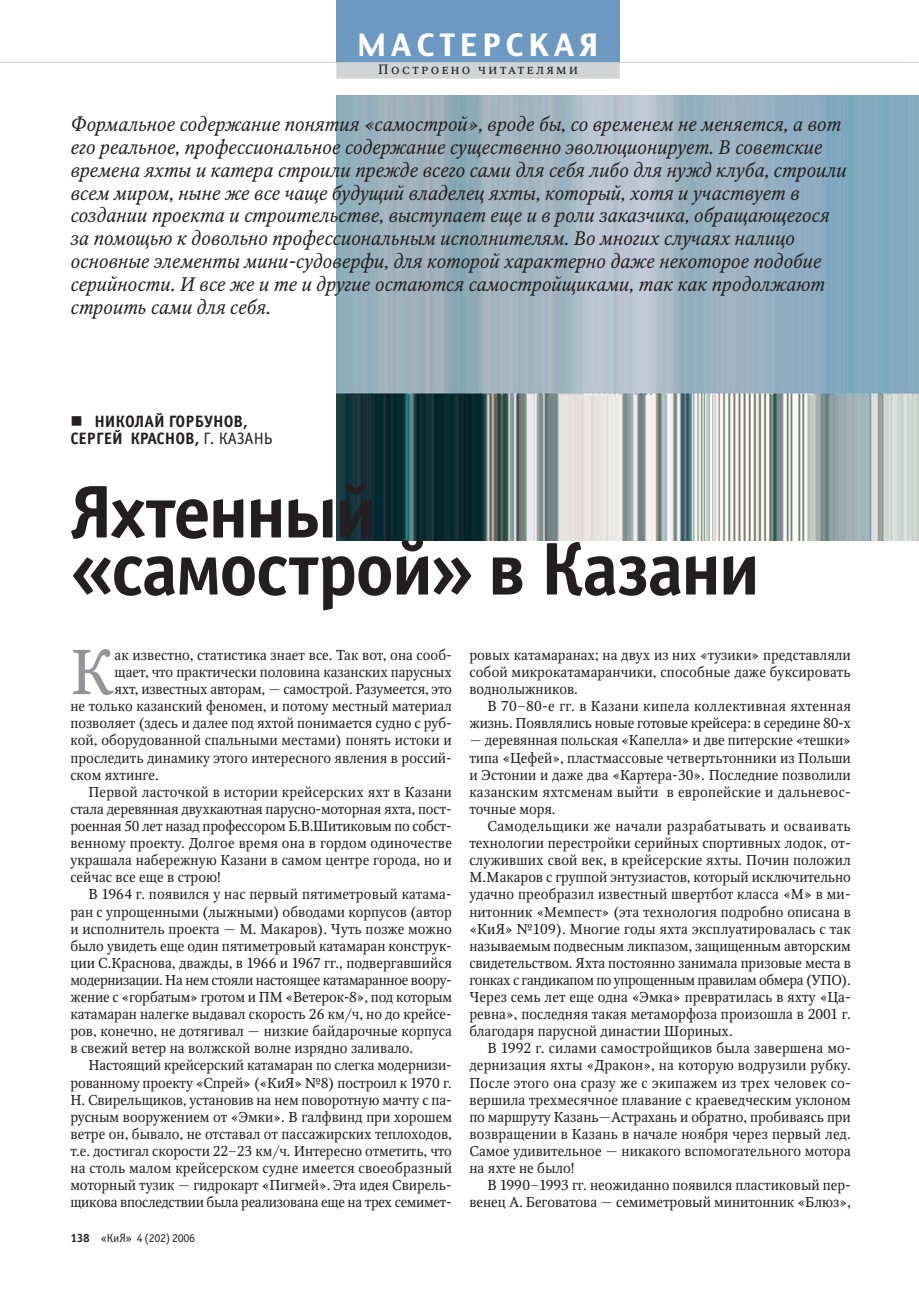
<style>
.page{position:relative;width:919px;height:1289px;background:#fff}
.page>*{position:absolute;margin:0;border:0;box-sizing:border-box;transform-origin:0 0}
.t1{font:700 75px/57px "Officina Sans C";letter-spacing:-.035em;color:#231f20}
.t2{font:63.15px "Octava C";color:#939598}
.t3{font:30px "Rostislav";letter-spacing:.175em;color:#fff}
.t4{font:italic 19.5px/22.8px "Octava C";color:#231f20}
.t5{font:700 16.5px/17.1px "Officina Sans C";color:#231f20;text-align:center}
.t6{font:14.25px/17.1px "Octava C";color:#231f20;text-align:justify}
.t7{font:14.25px "Octava C";letter-spacing:-.025em;color:#231f20}
.t8{font:14.25px "Octava C";letter-spacing:-.02em;color:#231f20}
.t9{font:13.5px "Octava SCC";letter-spacing:.175em;color:#231f20}
.t10{font:12px "Officina Sans C";letter-spacing:-.025em;color:#231f20}
.s1{font-weight:400}
.s2{font-weight:700}
</style>
<div class="page">
<hr style="left:0;top:62px;width:906px;height:1px;background:#d1d3d4">
<svg style="left:906px;top:62px;width:12px;height:1px"></svg>
<img style="left:336px;top:95px;width:582px;height:445px">
<div style="left:336px;top:0;width:283px;height:62px;background:#6b99c2"></div>
<div style="left:336px;top:62px;width:283px;height:17px;background:#d1d3d4"></div>
<h3 class="t3" style="left:358px;top:34px;width:242px">МАСТЕРСКАЯ</h3>
<p class="t9" style="left:378px;top:62px;width:201px">Построено читателями</p>
<p class="t4" style="left:70px;top:115px;width:777px">Формальное содержание понятия «самострой», вроде бы, со временем не меняется, а вот его реальное, профессиональное содержание существенно эволюционирует. В советские времена яхты и катера строили прежде всего сами для себя либо для нужд клуба, строили всем миром, ныне же все чаще будущий владелец яхты, который, хотя и участвует в создании проекта и строительстве, выступает еще и в роли заказчика, обращающегося за помощью к довольно профессиональным исполнителям. Во многих случаях налицо основные элементы мини-судоверфи, для которой характерно даже некоторое подобие серийности. И все же и те и другие остаются самостройщиками, так как продолжают строить сами для себя.</p>
<p class="t5" style="left:70px;top:415px;width:204px">НИКОЛАЙ ГОРБУНОВ,<br>СЕРГЕЙ КРАСНОВ, <span class="s1">Г. КАЗАНЬ</span></p>
<h1 class="t1" style="left:70px;top:492px;width:691px">Яхтенный «самострой» в Казани</h1>
<h2 class="t2" style="left:70px;top:649px;width:46px">К</h2>
<p class="t6" style="left:115px;top:648px;width:339px">ак известно, статистика знает все. Так вот, она сооб-</p>
<p class="t6" style="left:115px;top:665px;width:339px">щает, что практически половина казанских парусных</p>
<p class="t6" style="left:115px;top:682px;width:339px">яхт, известных авторам, — самострой. Разумеется, это</p>
<p class="t6" style="left:70px;top:699px;width:383px">не только казанский феномен, и потому местный материал</p>
<p class="t6" style="left:70px;top:716px;width:383px">позволяет (здесь и далее под яхтой понимается судно с руб-</p>
<p class="t6" style="left:70px;top:733px;width:383px">кой, оборудованной спальными местами) понять истоки и</p>
<p class="t6" style="left:70px;top:750px;width:383px">проследить динамику этого интересного явления в россий-</p>
<p class="t6" style="left:70px;top:767px;width:90px">ском яхтинге.</p>
<p class="t6" style="left:88px;top:784px;width:365px">Первой ласточкой в истории крейсерских яхт в Казани</p>
<p class="t6" style="left:70px;top:801px;width:383px">стала деревянная двухкаютная парусно-моторная яхта, пост-</p>
<p class="t6" style="left:70px;top:819px;width:383px">роенная 50 лет назад профессором Б.В.Шитиковым по собст-</p>
<p class="t6" style="left:70px;top:836px;width:383px">венному проекту. Долгое время она в гордом одиночестве</p>
<p class="t6" style="left:70px;top:853px;width:383px">украшала набережную Казани в самом центре города, но и</p>
<p class="t6" style="left:70px;top:870px;width:152px">сейчас все еще в строю!</p>
<p class="t6" style="left:88px;top:887px;width:365px">В 1964 г. появился у нас первый пятиметровый катама-</p>
<p class="t6" style="left:70px;top:904px;width:383px">ран с упрощенными (лыжными) обводами корпусов (автор</p>
<p class="t6" style="left:70px;top:921px;width:383px">и исполнитель проекта — М. Макаров). Чуть позже можно</p>
<p class="t6" style="left:70px;top:938px;width:383px">было увидеть еще один пятиметровый катамаран конструк-</p>
<p class="t6" style="left:70px;top:955px;width:383px">ции С.Краснова, дважды, в 1966 и 1967 гг., подвергавшийся</p>
<p class="t7" style="left:70px;top:974px;width:383px">модернизации. На нем стояли настоящее катамаранное воору-</p>
<p class="t6" style="left:70px;top:990px;width:383px">жение с «горбатым» гротом и ПМ «Ветерок-8», под которым</p>
<p class="t6" style="left:70px;top:1007px;width:383px">катамаран налегке выдавал скорость 26 км/ч, но до крейсе-</p>
<p class="t6" style="left:70px;top:1024px;width:383px">ров, конечно, не дотягивал — низкие байдарочные корпуса</p>
<p class="t6" style="left:70px;top:1041px;width:344px">в свежий ветер на волжской волне изрядно заливало.</p>
<p class="t6" style="left:88px;top:1058px;width:365px">Настоящий крейсерский катамаран по слегка модернизи-</p>
<p class="t6" style="left:70px;top:1075px;width:383px">рованному проекту «Спрей» («КиЯ» №8) построил к 1970 г.</p>
<p class="t6" style="left:70px;top:1092px;width:383px">Н. Свирельщиков, установив на нем поворотную мачту с па-</p>
<p class="t6" style="left:70px;top:1109px;width:383px">русным вооружением от «Эмки». В галфвинд при хорошем</p>
<p class="t6" style="left:70px;top:1126px;width:383px">ветре он, бывало, не отставал от пассажирских теплоходов,</p>
<p class="t6" style="left:70px;top:1143px;width:383px">т.е. достигал скорости 22–23 км/ч. Интересно отметить, что</p>
<p class="t6" style="left:70px;top:1161px;width:383px">на столь малом крейсерском судне имеется своеобразный</p>
<p class="t6" style="left:70px;top:1178px;width:383px">моторный тузик — гидрокарт «Пигмей». Эта идея Свирель-</p>
<p class="t8" style="left:70px;top:1197px;width:383px">щикова впоследствии была реализована еще на трех семимет-</p>
<p class="t10" style="left:70px;top:1233px;width:126px"><span class="s2">138</span> «КиЯ» 4 (202) 2006</p>
<p class="t6" style="left:469px;top:648px;width:383px">ровых катамаранах; на двух из них «тузики» представляли собой микрокатамаранчики, способные даже буксировать воднолыжников.</p>
<p class="t6" style="left:469px;top:699px;width:383px;text-align:right">В 70–80-е гг. в Казани кипела коллективная яхтенная жизнь. Появлялись новые готовые крейсера: в середине 80-х</p>
<p class="t6" style="left:469px;top:733px;width:383px">— деревянная польская «Капелла» и две питерские «тешки» типа «Цефей», пластмассовые четвертьтонники из Польши и Эстонии и даже два «Картера-30». Последние позволили казанским яхтсменам выйти в европейские и дальневос&shy;точные моря.</p>
<p class="t6" style="left:469px;top:819px;width:383px;text-indent:18px">Самодельщики же начали разрабатывать и осваивать технологии перестройки серийных спортивных лодок, от&shy;служивших свой век, в крейсерские яхты. Почин положил М. Макаров с группой энтузиастов, который исключительно удачно преобразил известный швертбот класса «М» в ми&shy;нитонник «Мемпест» (эта технология подробно описана в «КиЯ» №109). Многие годы яхта эксплуатировалась с так называемым подвесным ликпазом, защищенным авторским свидетельством. Яхта постоянно занимала призовые места в гонках с гандикапом по упрощенным правилам обмера (УПО).<br>Через семь лет еще одна «Эмка» превратилась в яхту «Ца&shy;ревна», последняя такая метаморфоза произошла в 2001 г. благодаря парусной династии Шориных.</p>
<p class="t6" style="left:469px;top:1041px;width:383px;text-indent:18px">В 1992 г. силами самостройщиков была завершена мо&shy;дернизация яхты «Дракон», на которую водрузили рубку.<br>После этого она сразу же с экипажем из трех человек со&shy;вершила трехмесячное плавание с краеведческим уклоном по маршруту Казань—Астрахань и обратно, пробиваясь при возвращении в Казань в начале ноября через первый лед.<br>Самое удивительное — никакого вспомогательного мотора на яхте не было!</p>
<p class="t6" style="left:469px;top:1178px;width:383px;text-align:right">В 1990–1993 гг. неожиданно появился пластиковый пер&shy;венец А. Беговатова — семиметровый минитонник «Блюз»,</p>
</div>
